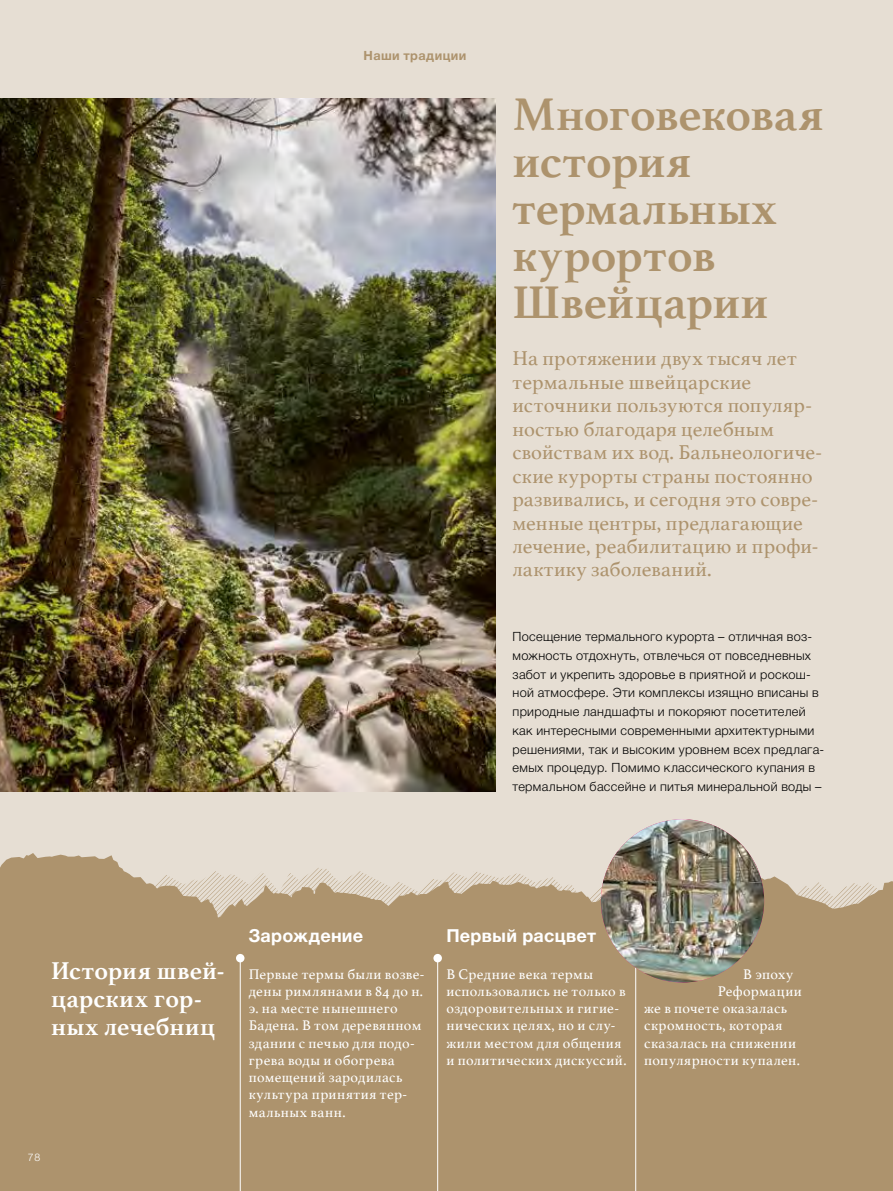
<style>
.page{position:relative;width:893px;height:1191px;background:#e6ded3}
.page>*{position:absolute;margin:0;border:0;box-sizing:border-box;transform-origin:0 0}
.t1{font:700 48px/47px "Athelas";color:#ad936d}
.t2{font:700 25.5px/28.2px "Athelas";letter-spacing:.01em;color:#fff}
.t3{font:21px/23.4px "Athelas";letter-spacing:.015em;color:#ad936d}
.t4{font:700 18px "Helvetica Neue LTCYR";letter-spacing:.015em;color:#fff}
.t5{font:14.7px/17.2px "Athelas";letter-spacing:.03em;color:#fff}
.t6{font:300 12.75px/18.8px "Helvetica Neue LTCYR";letter-spacing:.025em;color:#000}
.t7{font:700 12.75px "Helvetica Neue LTCYR";letter-spacing:.03em;color:#ad936d}
.t8{font:300 10.5px "Helvetica Neue LT Std";color:#fff}
</style>
<div class="page">
<svg style="left:0;top:847px;width:893px;height:344px;background:#b29a77"></svg>
<img style="left:0;top:99px;width:495px;height:692px">
<hr style="left:240px;top:958px;width:1px;height:233px;background:#fff">
<div style="left:236px;top:954px;width:8px;height:8px;background:#fff;border-radius:50%"></div>
<hr style="left:437px;top:958px;width:1px;height:233px;background:#fff">
<div style="left:433px;top:954px;width:9px;height:8px;background:#fff;border-radius:50%"></div>
<hr style="left:635px;top:957px;width:1px;height:234px;background:#fff">
<img style="left:601px;top:819px;width:163px;height:163px;border-radius:82px">
<p class="t7" style="left:364px;top:48px;width:104px">Наши традиции</p>
<h1 class="t1" style="left:513px;top:90px;width:313px">Многовековая история термальных курортов<br>Швейцарии</h1>
<p class="t3" style="left:512px;top:346px;width:311px">На протяжении двух тысяч лет термальные швейцарские источники пользуются популяр&shy;ностью благодаря целебным свойствам их вод. Бальнеологиче&shy;ские курорты страны постоянно развивались, и сегодня это совре&shy;менные центры, предлагающие лечение, реабилитацию и профи&shy;лактику заболеваний.</p>
<p class="t6" style="left:513px;top:627px;width:313px">Посещение термального курорта – отличная воз&shy;можность отдохнуть, отвлечься от повседневных забот и укрепить здоровье в приятной и роскош&shy;ной атмосфере. Эти комплексы изящно вписаны в природные ландшафты и покоряют посетителей как интересными современными архитектурными решениями, так и высоким уровнем всех предлага&shy;емых процедур. Помимо классического купания в термальном бассейне и питья минеральной воды –</p>
<h2 class="t2" style="left:51px;top:955px;width:175px">История швей&shy;царских гор&shy;ных лечебниц</h2>
<p class="t8" style="left:28px;top:1151px;width:14px">78</p>
<p class="t4" style="left:249px;top:925px;width:116px">Зарождение</p>
<p class="t4" style="left:446px;top:925px;width:151px">Первый расцвет</p>
<p class="t5" style="left:249px;top:964px;width:177px">Первые термы были возве&shy;дены римлянами в 84 до н. э. на месте нынешнего<br>Бадена. В том деревянном здании с печью для подо&shy;грева воды и обогрева помещений зародилась культура принятия тер&shy;мальных ванн.</p>
<p class="t5" style="left:446px;top:964px;width:181px">В Средние века термы использовались не только в оздоровительных и гигие&shy;нических целях, но и слу&shy;жили местом для общения и политических дискуссий.</p>
<p class="t5" style="left:743px;top:964px;width:51px">В эпоху</p>
<p class="t5" style="left:718px;top:982px;width:86px">Реформации</p>
<p class="t5" style="left:644px;top:999px;width:144px">же в почете оказалась</p>
<p class="t5" style="left:644px;top:1016px;width:140px">скромность, которая</p>
<p class="t5" style="left:644px;top:1033px;width:153px">сказалась на снижении</p>
<p class="t5" style="left:644px;top:1051px;width:157px">популярности купален.</p>
</div>
